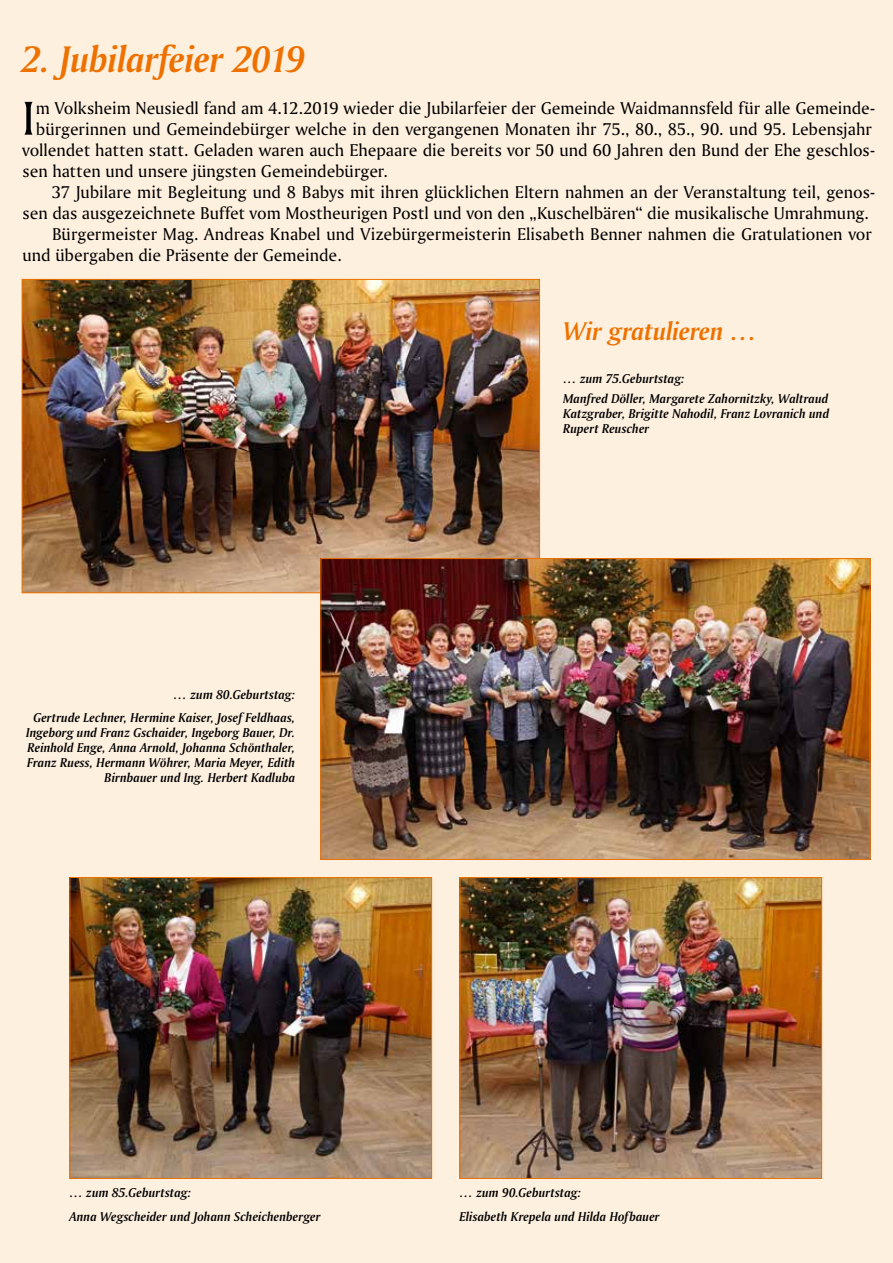
<style>
.page{position:relative;width:893px;height:1263px;background:#fef0df}
.page>*{position:absolute;margin:0;border:0;box-sizing:border-box;transform-origin:0 0}
.t1{font:50.1px "Amerigo BT Roman A";color:#000}
.t2{font:39px "Amerigo BT Bold Italic A";letter-spacing:-.015em;color:#ee7100}
.t3{font:27px "Amerigo BT Bold Italic A";letter-spacing:-.005em;color:#ee7100}
.t4{font:18px "Amerigo BT Roman A";color:#000}
.t5{font:13.5px/15px "Amerigo BT Bold Italic A";letter-spacing:.005em;color:#000}
</style>
<div class="page">
<img style="left:24px;top:281px;width:514px;height:310px">
<img style="left:322px;top:560px;width:546px;height:298px">
<div style="left:320px;top:558px;width:550px;height:302px;border:1px solid #ee7100"></div>
<img style="left:461px;top:879px;width:359px;height:298px">
<div style="left:459px;top:877px;width:363px;height:302px;border:1px solid #ee7100"></div>
<img style="left:72px;top:879px;width:358px;height:298px">
<div style="left:70px;top:877px;width:362px;height:302px;border:1px solid #ee7100"></div>
<h2 class="t2" style="left:22px;top:36px;width:285px">2. Jubilarfeier 2019</h2>
<h1 class="t1" style="left:22px;top:88px;width:15px">I</h1>
<p class="t4" style="left:36px;top:97px;width:841px">m Volksheim Neusiedl fand am 4.12.2019 wieder die Jubilarfeier der Gemeinde Waidmannsfeld für alle Gemeinde-</p>
<p class="t4" style="left:36px;top:118px;width:837px">bürgerinnen und Gemeindebürger welche in den vergangenen Monaten ihr 75., 80., 85., 90. und 95. Lebensjahr</p>
<p class="t4" style="left:22px;top:139px;width:854px">vollendet hatten statt. Geladen waren auch Ehepaare die bereits vor 50 und 60 Jahren den Bund der Ehe geschlos-</p>
<p class="t4" style="left:23px;top:160px;width:367px">sen hatten und unsere jüngsten Gemeindebürger.</p>
<p class="t4" style="left:52px;top:181px;width:825px">37 Jubilare mit Begleitung und 8 Babys mit ihren glücklichen Eltern nahmen an der Veranstaltung teil, genos-</p>
<p class="t4" style="left:23px;top:202px;width:848px">sen das ausgezeichnete Buffet vom Mostheurigen Postl und von den „Kuschelbären“ die musikalische Umrahmung.</p>
<p class="t4" style="left:52px;top:223px;width:821px">Bürgermeister Mag. Andreas Knabel und Vizebürgermeisterin Elisabeth Benner nahmen die Gratulationen vor</p>
<p class="t4" style="left:22px;top:244px;width:321px">und übergaben die Präsente der Gemeinde.</p>
<h3 class="t3" style="left:563px;top:315px;width:196px">Wir gratulieren …</h3>
<p class="t5" style="left:33px;top:682px;width:263px;line-height:23.5px;text-align:right">… zum 80.Geburtstag:<br>Gertrude Lechner, Hermine Kaiser, Josef Feldhaas,</p>
<p class="t5" style="left:26px;top:725px;width:271px;text-align:right">Ingeborg und Franz Gschaider, Ingeborg Bauer, Dr.<br>Reinhold Enge, Anna Arnold, Johanna Schönthaler, Franz Ruess, Hermann Wöhrer, Maria Meyer, Edith Birnbauer und Ing. Herbert Kadluba</p>
<p class="t5" style="left:563px;top:369px;width:267px;line-height:19.2px">… zum 75.Geburtstag:<br>Manfred Döller, Margarete Zahornitzky, Waltraud</p>
<p class="t5" style="left:563px;top:405px;width:268px">Katzgraber, Brigitte Nahodil, Franz Lovranich und<br>Rupert Reuscher</p>
<p class="t5" style="left:69px;top:1181px;width:253px;line-height:23.5px">… zum 85.Geburtstag:<br>Anna Wegscheider und Johann Scheichenberger</p>
<p class="t5" style="left:459px;top:1181px;width:202px;line-height:23.5px">… zum 90.Geburtstag:<br>Elisabeth Krepela und Hilda Hofbauer</p>
</div>
